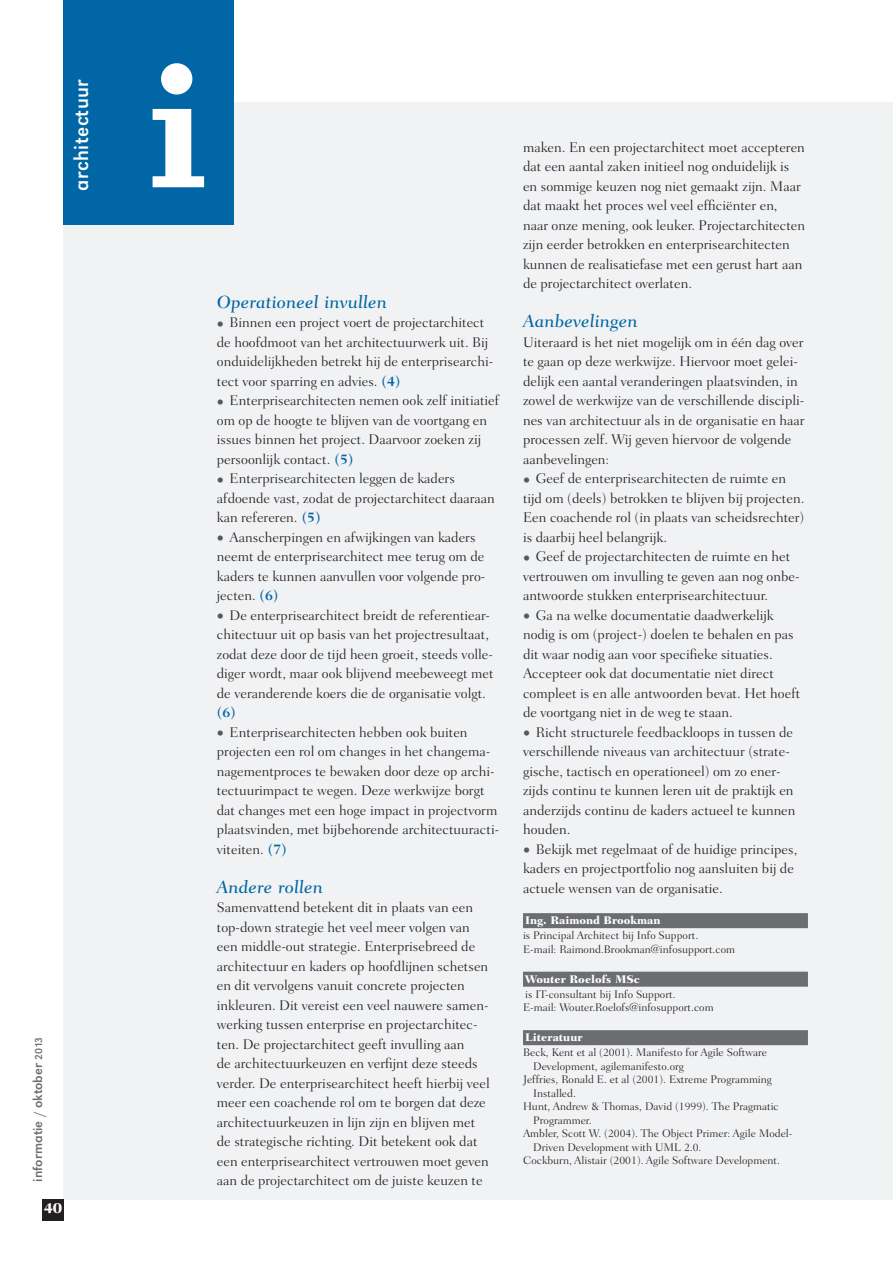
<style>
.page{position:relative;width:893px;height:1263px;background:#fff}
.page>*{position:absolute;margin:0;border:0;box-sizing:border-box;transform-origin:0 0}
.t1{font:800 180px "Joanna MT Std";color:#fff}
.t2{font:21px "URW Grotesk TOT";letter-spacing:.025em;color:#fff;scale:.95 1}
.tussenkop1{font:18px "Fairfield LT Std Caption Med";color:#0166a5}
.t3{font:800 15px "Fairfield LT Std";color:#fff}
.platte_tekst{font:300 14.25px/19.5px "Fairfield LT Std";color:#231f20}
.t4{font:13.5px "URW Grotesk TOT";color:#6c6d70}
.literatuur_tekst{font:300 11.25px/13.5px "Fairfield LT Std";color:#231f20}
.auteur_functie_mail{font:300 11.25px/13.5px "Fairfield LT Std";color:#231f20}
.auteur_volledige_naa{font:300 11.25px/15px "Fairfield LT Std";color:#231f20}
.auteur_volledige_naa-2{font:800 11.25px "Fairfield LT Std";color:#fff}
.literatuur_kopje{font:800 11.25px "Fairfield LT Std";color:#fff}
.s1{font-size:10.5px}
.s2{color:#57585a}
.s3{font-weight:700;color:#0166a5}
.s4{font-weight:800;color:#fff}
</style>
<div class="page">
<div style="left:64px;top:102px;width:829px;height:1097px;background:#f1f2f3"></div>
<div style="left:43px;top:1199px;width:21px;height:21px;background:#231f20"></div>
<div style="left:64px;top:0;width:170px;height:225px;background:#0166a5"></div>
<div style="left:523px;top:913px;width:285px;height:15px;background:#6c6d70"></div>
<div style="left:523px;top:972px;width:285px;height:15px;background:#6c6d70"></div>
<div style="left:523px;top:1030px;width:285px;height:15px;background:#6c6d70"></div>
<h2 class="t2" style="left:69px;top:191px;width:119px;rotate:-90deg">architectuur</h2>
<p class="t4" style="left:30px;top:1181px;width:146px;rotate:-90deg">informatie / oktober <span class="s1">2013</span></p>
<p class="t3" style="left:44px;top:1199px;width:20px">40</p>
<h1 class="t1" style="left:150px;top:35px;width:58px">i</h1>
<p class="tussenkop1" style="left:217px;top:291px;width:172px">Operationeel invullen</p>
<p class="platte_tekst" style="left:217px;top:313px;width:278px"><span class="s2">•</span> Binnen een project voert de projectarchitect de hoofdmoot van het architectuurwerk uit. Bij onduidelijkheden betrekt hij de enterprisearchi&shy;tect voor sparring en advies. <span class="s3">(4)</span></p>
<p class="platte_tekst" style="left:217px;top:391px;width:284px"><span class="s2">•</span> Enterprisearchitecten nemen ook zelf initiatief om op de hoogte te blijven van de voortgang en issues binnen het project. Daarvoor zoeken zij persoonlijk contact. <span class="s3">(5)</span></p>
<p class="platte_tekst" style="left:217px;top:469px;width:279px"><span class="s2">•</span> Enterprisearchitecten leggen de kaders afdoende vast, zodat de projectarchitect daaraan kan refereren. <span class="s3">(5)</span></p>
<p class="platte_tekst" style="left:217px;top:527px;width:270px"><span class="s2">•</span> Aanscherpingen en afwijkingen van kaders neemt de enterprisearchitect mee terug om de kaders te kunnen aanvullen voor volgende pro&shy;jecten. <span class="s3">(6)</span></p>
<p class="platte_tekst" style="left:217px;top:605px;width:278px"><span class="s2">•</span> De enterprisearchitect breidt de referentiear&shy;chitectuur uit op basis van het projectresultaat, zodat deze door de tijd heen groeit, steeds volle&shy;diger wordt, maar ook blijvend meebeweegt met de veranderende koers die de organisatie volgt. <span class="s3">(6)</span></p>
<p class="platte_tekst" style="left:217px;top:722px;width:284px"><span class="s2">•</span> Enterprisearchitecten hebben ook buiten projecten een rol om changes in het changema&shy;nagementproces te bewaken door deze op archi&shy;tectuurimpact te wegen. Deze werkwijze borgt dat changes met een hoge impact in projectvorm plaatsvinden, met bijbehorende architectuuracti&shy;viteiten. <span class="s3">(7)</span></p>
<p class="tussenkop1" style="left:217px;top:876px;width:108px">Andere rollen</p>
<p class="platte_tekst" style="left:217px;top:898px;width:274px">Samenvattend betekent dit in plaats van een top-down strategie het veel meer volgen van een middle-out strategie. Enterprisebreed de architectuur en kaders op hoofdlijnen schetsen en dit vervolgens vanuit concrete projecten inkleuren. Dit vereist een veel nauwere samen&shy;werking tussen enterprise en projectarchitec&shy;ten. De projectarchitect geeft invulling aan<br>de architectuurkeuzen en verfijnt deze steeds verder. De enterprisearchitect heeft hierbij veel meer een coachende rol om te borgen dat deze architectuurkeuzen in lijn zijn en blijven met de strategische richting. Dit betekent ook dat een enterprisearchitect vertrouwen moet geven aan de projectarchitect om de juiste keuzen te</p>
<p class="platte_tekst" style="left:523px;top:137px;width:284px">maken. En een projectarchitect moet accepteren dat een aantal zaken initieel nog onduidelijk is en sommige keuzen nog niet gemaakt zijn. Maar dat maakt het proces wel veel efficiënter en, naar onze mening, ook leuker. Projectarchitecten zijn eerder betrokken en enterprisearchitecten kunnen de realisatiefase met een gerust hart aan de projectarchitect overlaten.</p>
<p class="tussenkop1" style="left:523px;top:311px;width:116px">Aanbevelingen</p>
<p class="platte_tekst" style="left:523px;top:332px;width:283px">Uiteraard is het niet mogelijk om in één dag over te gaan op deze werkwijze. Hiervoor moet gelei&shy;delijk een aantal veranderingen plaatsvinden, in zowel de werkwijze van de verschillende discipli&shy;nes van architectuur als in de organisatie en haar processen zelf. Wij geven hiervoor de volgende aanbevelingen:</p>
<p class="platte_tekst" style="left:523px;top:469px;width:283px"><span class="s2">•</span> Geef de enterprisearchitecten de ruimte en tijd om (deels) betrokken te blijven bij projecten.<br>Een coachende rol (in plaats van scheidsrechter) is daarbij heel belangrijk.</p>
<p class="platte_tekst" style="left:523px;top:547px;width:278px"><span class="s2">•</span> Geef de projectarchitecten de ruimte en het vertrouwen om invulling te geven aan nog onbe&shy;antwoorde stukken enterprisearchitectuur.</p>
<p class="platte_tekst" style="left:523px;top:605px;width:279px"><span class="s2">•</span> Ga na welke documentatie daadwerkelijk nodig is om (project-) doelen te behalen en pas dit waar nodig aan voor specifieke situaties.<br>Accepteer ook dat documentatie niet direct compleet is en alle antwoorden bevat. Het hoeft de voortgang niet in de weg te staan.</p>
<p class="platte_tekst" style="left:523px;top:722px;width:274px"><span class="s2">•</span> Richt structurele feedbackloops in tussen de verschillende niveaus van architectuur (strate&shy;gische, tactisch en operationeel) om zo ener&shy;zijds continu te kunnen leren uit de praktijk en anderzijds continu de kaders actueel te kunnen houden.</p>
<p class="platte_tekst" style="left:523px;top:839px;width:276px"><span class="s2">•</span> Bekijk met regelmaat of de huidige principes, kaders en projectportfolio nog aansluiten bij de actuele wensen van de organisatie.</p>
<p class="auteur_volledige_naa-2" style="left:525px;top:914px;width:137px">Ing. Raimond Brookman</p>
<p class="auteur_functie_mail" style="left:523px;top:929px;width:214px">is Principal Architect bij Info Support.<br>E-mail: Raimond.Brookman@infosupport.com</p>
<p class="auteur_volledige_naa" style="left:525px;top:971px;width:152px"><span class="s4">Wouter Roelofs MSc<br></span>is IT-consultant bij Info Support.</p>
<p class="auteur_functie_mail" style="left:523px;top:1001px;width:192px">E-mail: Wouter.Roelofs@infosupport.com</p>
<p class="literatuur_kopje" style="left:525px;top:1031px;width:59px">Literatuur</p>
<p class="literatuur_tekst" style="left:533px;top:1046px;width:235px;text-indent:-10px">Beck, Kent et al (2001). Manifesto for Agile Software<br>Development, agilemanifesto.org</p>
<p class="literatuur_tekst" style="left:533px;top:1073px;width:240px;text-indent:-10px">Jeffries, Ronald E. et al (2001). Extreme Programming<br>Installed.</p>
<p class="literatuur_tekst" style="left:533px;top:1100px;width:247px;text-indent:-10px">Hunt, Andrew &amp; Thomas, David (1999). The Pragmatic<br>Programmer.</p>
<p class="literatuur_tekst" style="left:533px;top:1127px;width:261px;text-indent:-10px">Ambler, Scott W. (2004). The Object Primer: Agile Model-<br>Driven Development with UML 2.0.</p>
<p class="literatuur_tekst" style="left:523px;top:1154px;width:259px">Cockburn, Alistair (2001). Agile Software Development.</p>
</div>
